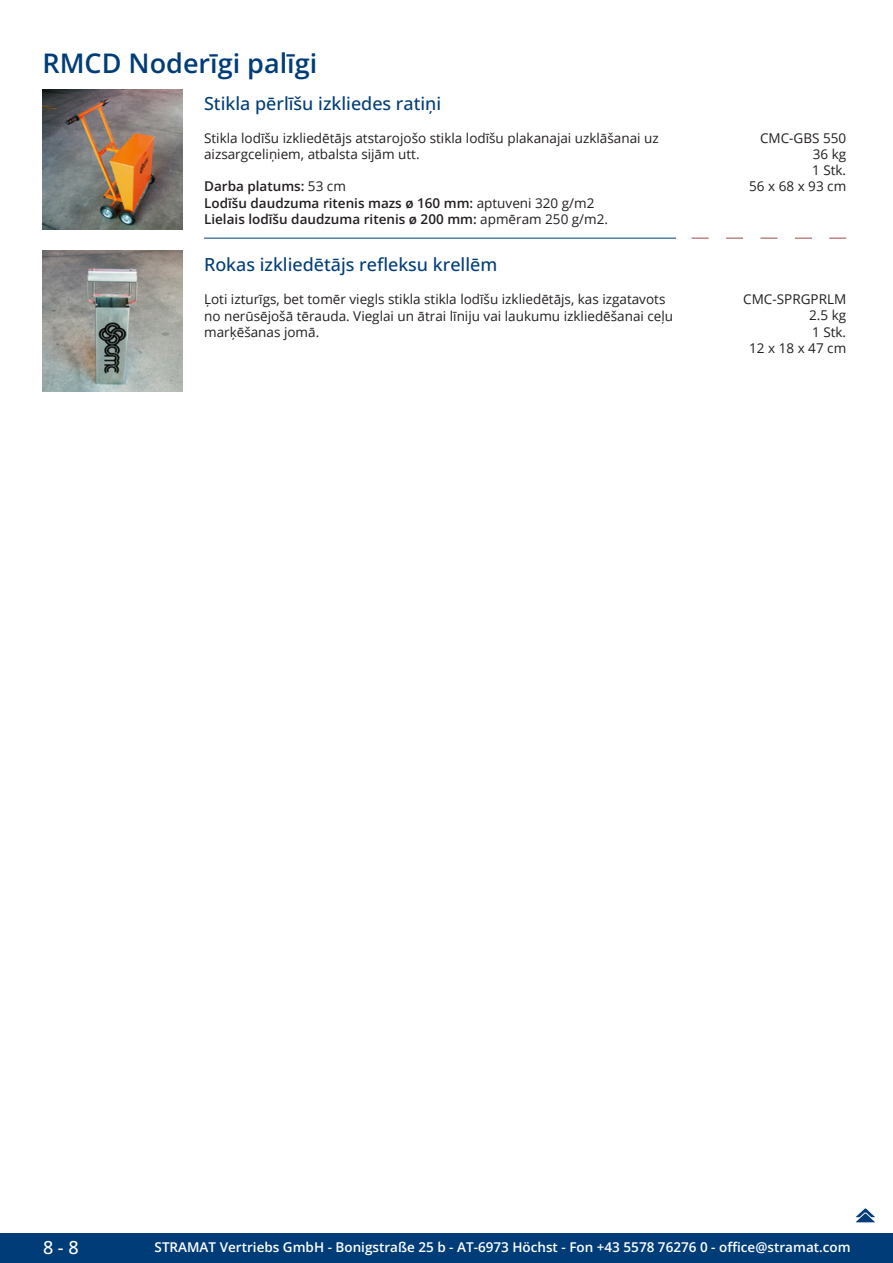
<style>
.page{position:relative;width:893px;height:1263px;background:#fff}
.page>*{position:absolute;margin:0;border:0;box-sizing:border-box;transform-origin:0 0}
.GruppeName{font:600 27px "Open Sans";color:#003d78}
.ArtikelName{font:500 18px "Open Sans";color:#003d78}
.t1{font:500 18px "Open Sans";color:#fff}
.Beschreibung{font:13.5px/16.2px "Open Sans";color:#231f20}
.Beschreibung-2{font:600 13.5px/16.2px "Open Sans";color:#231f20}
.t2{font:600 13.5px "Open Sans";color:#fff}
.ArtikelNummer{font:13.5px "Open Sans";color:#231f20}
.s1{font-weight:400}
</style>
<div class="page">
<div style="left:0;top:1233px;width:893px;height:30px;background:#003d78"></div>
<img style="left:43px;top:89px;width:140px;height:141px">
<img style="left:43px;top:251px;width:140px;height:140px">
<svg style="left:692px;top:238px;width:17px;height:1px"></svg>
<svg style="left:726px;top:238px;width:17px;height:1px"></svg>
<svg style="left:760px;top:238px;width:17px;height:1px"></svg>
<svg style="left:795px;top:238px;width:17px;height:1px"></svg>
<svg style="left:829px;top:238px;width:17px;height:1px"></svg>
<hr style="left:204px;top:238px;width:472px;height:1px;background:#003d78">
<svg style="left:855px;top:1208px;width:21px;height:15px"></svg>
<p class="GruppeName" style="left:43px;top:44px;width:276px">RMCD Noderīgi palīgi</p>
<p class="ArtikelName" style="left:204px;top:91px;width:239px">Stikla pērlīšu izkliedes ratiņi</p>
<p class="Beschreibung" style="left:204px;top:129px;width:456px">Stikla lodīšu izkliedētājs atstarojošo stikla lodīšu plakanajai uzklāšanai uz aizsargceliņiem, atbalsta sijām utt.</p>
<p class="Beschreibung-2" style="left:204px;top:178px;width:406px">Darba platums: <span class="s1">53 cm<br></span>Lodīšu daudzuma ritenis mazs ø 160 mm: <span class="s1">aptuveni 320 g/m2<br></span>Lielais lodīšu daudzuma ritenis ø 200 mm: <span class="s1">apmēram 250 g/m2.</span></p>
<p class="ArtikelNummer" style="left:760px;top:128px;width:88px">CMC-GBS 550</p>
<p class="ArtikelNummer" style="left:813px;top:145px;width:35px">36 kg</p>
<p class="ArtikelNummer" style="left:812px;top:161px;width:36px">1 Stk.</p>
<p class="ArtikelNummer" style="left:749px;top:177px;width:99px">56 x 68 x 93 cm</p>
<p class="ArtikelName" style="left:204px;top:252px;width:295px">Rokas izkliedētājs refleksu krellēm</p>
<p class="Beschreibung" style="left:204px;top:291px;width:471px">Ļoti izturīgs, bet tomēr viegls stikla stikla lodīšu izkliedētājs, kas izgatavots no nerūsējošā tērauda. Vieglai un ātrai līniju vai laukumu izkliedēšanai ceļu marķēšanas jomā.</p>
<p class="ArtikelNummer" style="left:743px;top:290px;width:104px">CMC-SPRGPRLM</p>
<p class="ArtikelNummer" style="left:809px;top:306px;width:39px">2.5 kg</p>
<p class="ArtikelNummer" style="left:812px;top:322px;width:36px">1 Stk.</p>
<p class="ArtikelNummer" style="left:749px;top:339px;width:99px">12 x 18 x 47 cm</p>
<h2 class="t1" style="left:43px;top:1234px;width:37px">8 - 8</h2>
<p class="t2" style="left:155px;top:1238px;width:698px">STRAMAT Vertriebs GmbH - Bonigstraße 25 b - AT-6973 Höchst - Fon +43 5578 76276 0 - office@stramat.com</p>
</div>
